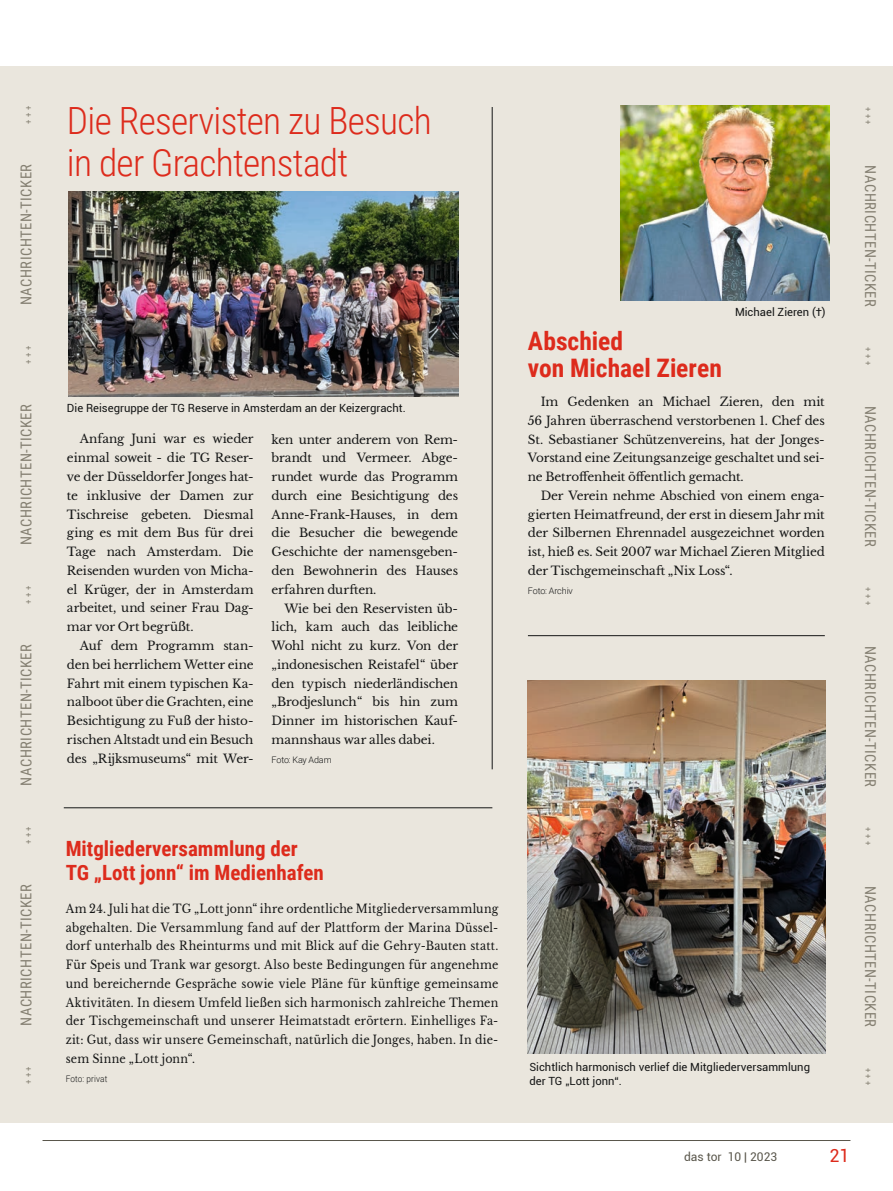
<style>
.page{position:relative;width:893px;height:1191px;background:#fff}
.page>*{position:absolute;margin:0;border:0;box-sizing:border-box;transform-origin:0 0}
.t1{font:300 37.5px/42.3px "Roboto Condensed";letter-spacing:-.02em;color:#dd2b1c}
.t2{font:700 25.5px/27px "Roboto Condensed";color:#dd2b1c}
.t3{font:700 21px/24px "Roboto Condensed";color:#dd2b1c}
.t4{font:18px "Roboto";color:#dd2b1c}
.t5{font:15px "Roboto Condensed";letter-spacing:.035em;color:#847f71}
.t6{font:12px "Libre Baskerville";letter-spacing:-.015em;color:#151616}
.t7{font:12px/18.8px "Libre Baskerville";letter-spacing:-.015em;color:#151616;text-align:justify;scale:.92 1}
.t8{font:12px "Roboto";color:#5a574c}
.t9{font:11.25px/13.5px "Roboto";color:#151616}
.t10{font:9px "Roboto Condensed";color:#847f71}
.t11{font:300 9px "Roboto";letter-spacing:-.01em;color:#151616}
.t12{font:300 9px "Roboto";letter-spacing:.015em;color:#151616;scale:.92 1}
</style>
<div class="page">
<hr style="left:43px;top:1140px;width:807px;height:1px;background:#5a574c">
<div style="left:0;top:67px;width:893px;height:1056px;background:#eae6dd"></div>
<hr style="left:492px;top:107px;width:1px;height:662px;background:#151616">
<hr style="left:64px;top:807px;width:428px;height:1px;background:#151616">
<hr style="left:528px;top:635px;width:297px;height:1px;background:#151616">
<img style="left:69px;top:192px;width:389px;height:204px">
<img style="left:528px;top:680px;width:298px;height:373px">
<img style="left:621px;top:106px;width:208px;height:194px">
<p class="t10" style="left:22px;top:124px;width:19px;rotate:-90deg">+ + +</p>
<p class="t5" style="left:16px;top:305px;width:143px;rotate:-90deg">NACHRICHTEN-TICKER</p>
<p class="t1" style="left:67px;top:98px;width:366px">Die Reservisten zu Besuch in der Grachtenstadt</p>
<p class="t9" style="left:735px;top:305px;width:92px">Michael Zieren (†)</p>
<p class="t10" style="left:875px;top:107px;width:19px;rotate:90deg">+ + +</p>
<p class="t5" style="left:881px;top:165px;width:143px;rotate:90deg">NACHRICHTEN-TICKER</p>
<p class="t10" style="left:22px;top:364px;width:19px;rotate:-90deg">+ + +</p>
<p class="t2" style="left:528px;top:327px;width:196px">Abschied<br>von Michael Zieren</p>
<p class="t10" style="left:875px;top:347px;width:19px;rotate:90deg">+ + +</p>
<p class="t5" style="left:16px;top:545px;width:143px;rotate:-90deg">NACHRICHTEN-TICKER</p>
<p class="t10" style="left:22px;top:604px;width:19px;rotate:-90deg">+ + +</p>
<p class="t5" style="left:16px;top:785px;width:143px;rotate:-90deg">NACHRICHTEN-TICKER</p>
<p class="t9" style="left:67px;top:400px;width:340px">Die Reisegruppe der TG Reserve in Amsterdam an der Keizergracht.</p>
<p class="t6" style="left:80px;top:432px;width:175px">Anfang Juni war es wieder</p>
<p class="t6" style="left:67px;top:450px;width:188px">einmal soweit - die TG Reser-</p>
<p class="t6" style="left:67px;top:469px;width:188px">ve der Düsseldorfer Jonges hat-</p>
<p class="t6" style="left:67px;top:488px;width:188px">te inklusive der Damen zur</p>
<p class="t6" style="left:67px;top:507px;width:188px">Tischreise gebeten. Diesmal</p>
<p class="t6" style="left:67px;top:526px;width:188px">ging es mit dem Bus für drei</p>
<p class="t6" style="left:67px;top:544px;width:188px">Tage nach Amsterdam. Die</p>
<p class="t6" style="left:67px;top:563px;width:188px">Reisenden wurden von Micha-</p>
<p class="t6" style="left:67px;top:582px;width:188px">el Krüger, der in Amsterdam</p>
<p class="t6" style="left:67px;top:601px;width:188px">arbeitet, und seiner Frau Dag-</p>
<p class="t6" style="left:67px;top:619px;width:128px">mar vor Ort begrüßt.</p>
<p class="t6" style="left:80px;top:638px;width:175px">Auf dem Programm stan-</p>
<p class="t6" style="left:67px;top:657px;width:188px">den bei herrlichem Wetter eine</p>
<p class="t6" style="left:67px;top:676px;width:188px">Fahrt mit einem typischen Ka-</p>
<p class="t6" style="left:67px;top:694px;width:188px">nalboot über die Grachten, eine</p>
<p class="t6" style="left:67px;top:713px;width:188px">Besichtigung zu Fuß der histo-</p>
<p class="t6" style="left:67px;top:732px;width:188px">rischen Altstadt und ein Besuch</p>
<p class="t6" style="left:67px;top:751px;width:188px">des „Rijksmuseums“ mit Wer-</p>
<p class="t6" style="left:272px;top:432px;width:188px">ken unter anderem von Rem-</p>
<p class="t6" style="left:272px;top:451px;width:188px">brandt und Vermeer. Abge-</p>
<p class="t6" style="left:272px;top:469px;width:188px">rundet wurde das Programm</p>
<p class="t6" style="left:272px;top:488px;width:188px">durch eine Besichtigung des</p>
<p class="t6" style="left:272px;top:507px;width:188px">Anne-Frank-Hauses, in dem</p>
<p class="t6" style="left:272px;top:526px;width:188px">die Besucher die bewegende</p>
<p class="t6" style="left:272px;top:544px;width:188px">Geschichte der namensgeben-</p>
<p class="t6" style="left:272px;top:563px;width:188px">den Bewohnerin des Hauses</p>
<p class="t6" style="left:272px;top:582px;width:106px">erfahren durften.</p>
<p class="t6" style="left:284px;top:601px;width:175px">Wie bei den Reservisten üb-</p>
<p class="t6" style="left:272px;top:619px;width:188px">lich, kam auch das leibliche</p>
<p class="t6" style="left:272px;top:638px;width:188px">Wohl nicht zu kurz. Von der</p>
<p class="t6" style="left:272px;top:657px;width:188px">„indonesischen Reistafel“ über</p>
<p class="t6" style="left:272px;top:676px;width:188px">den typisch niederländischen</p>
<p class="t6" style="left:272px;top:694px;width:188px">„Brodjeslunch“ bis hin zum</p>
<p class="t6" style="left:272px;top:713px;width:188px">Dinner im historischen Kauf-</p>
<p class="t6" style="left:272px;top:732px;width:165px">mannshaus war alles dabei.</p>
<p class="t11" style="left:272px;top:754px;width:62px">Foto: Kay Adam</p>
<p class="t6" style="left:541px;top:394px;width:286px">Im Gedenken an Michael Zieren, den mit</p>
<p class="t6" style="left:528px;top:413px;width:298px">56 Jahren überraschend verstorbenen 1. Chef des</p>
<p class="t6" style="left:528px;top:432px;width:298px">St. Sebastianer Schützenvereins, hat der Jonges-</p>
<p class="t6" style="left:528px;top:450px;width:298px">Vorstand eine Zeitungsanzeige geschaltet und sei-</p>
<p class="t6" style="left:528px;top:469px;width:217px">ne Betroffenheit öffentlich gemacht.</p>
<p class="t6" style="left:541px;top:488px;width:286px">Der Verein nehme Abschied von einem enga-</p>
<p class="t6" style="left:528px;top:507px;width:298px">gierten Heimatfreund, der erst in diesem Jahr mit</p>
<p class="t6" style="left:528px;top:526px;width:298px">der Silbernen Ehrennadel ausgezeichnet worden</p>
<p class="t6" style="left:528px;top:544px;width:298px">ist, hieß es. Seit 2007 war Michael Zieren Mitglied</p>
<p class="t6" style="left:528px;top:563px;width:206px">der Tischgemeinschaft „Nix Loss“.</p>
<p class="t11" style="left:528px;top:584px;width:47px">Foto: Archiv</p>
<p class="t5" style="left:881px;top:405px;width:143px;rotate:90deg">NACHRICHTEN-TICKER</p>
<p class="t10" style="left:875px;top:587px;width:19px;rotate:90deg">+ + +</p>
<p class="t5" style="left:881px;top:646px;width:143px;rotate:90deg">NACHRICHTEN-TICKER</p>
<p class="t10" style="left:22px;top:844px;width:19px;rotate:-90deg">+ + +</p>
<p class="t5" style="left:16px;top:1025px;width:143px;rotate:-90deg">NACHRICHTEN-TICKER</p>
<p class="t10" style="left:22px;top:1084px;width:19px;rotate:-90deg">+ + +</p>
<p class="t3" style="left:66px;top:836px;width:260px">Mitgliederversammlung der<br>TG „Lott jonn“ im Medienhafen</p>
<p class="t7" style="left:66px;top:899px;width:472px">Am 24. Juli hat die TG „Lott jonn“ ihre ordentliche Mitgliederversammlung abgehalten. Die Versammlung fand auf der Plattform der Marina Düssel&shy;dorf unterhalb des Rheinturms und mit Blick auf die Gehry-Bauten statt.<br>Für Speis und Trank war gesorgt. Also beste Bedingungen für angenehme und bereichernde Gespräche sowie viele Pläne für künftige gemeinsame Aktivitäten. In diesem Umfeld ließen sich harmonisch zahlreiche Themen der Tischgemeinschaft und unserer Heimatstadt erörtern. Einhelliges Fa&shy;zit: Gut, dass wir unsere Gemeinschaft, natürlich die Jonges, haben. In die&shy;sem Sinne „Lott jonn“.</p>
<p class="t12" style="left:66px;top:1073px;width:47px">Foto: privat</p>
<p class="t9" style="left:529px;top:1060px;width:282px">Sichtlich harmonisch verlief die Mitgliederversammlung der TG „Lott jonn“.</p>
<p class="t10" style="left:875px;top:827px;width:19px;rotate:90deg">+ + +</p>
<p class="t5" style="left:881px;top:886px;width:143px;rotate:90deg">NACHRICHTEN-TICKER</p>
<p class="t10" style="left:875px;top:1067px;width:19px;rotate:90deg">+ + +</p>
<p class="t8" style="left:684px;top:1148px;width:95px">das tor 10 | 2023</p>
<p class="t4" style="left:829px;top:1142px;width:22px">21</p>
</div>
